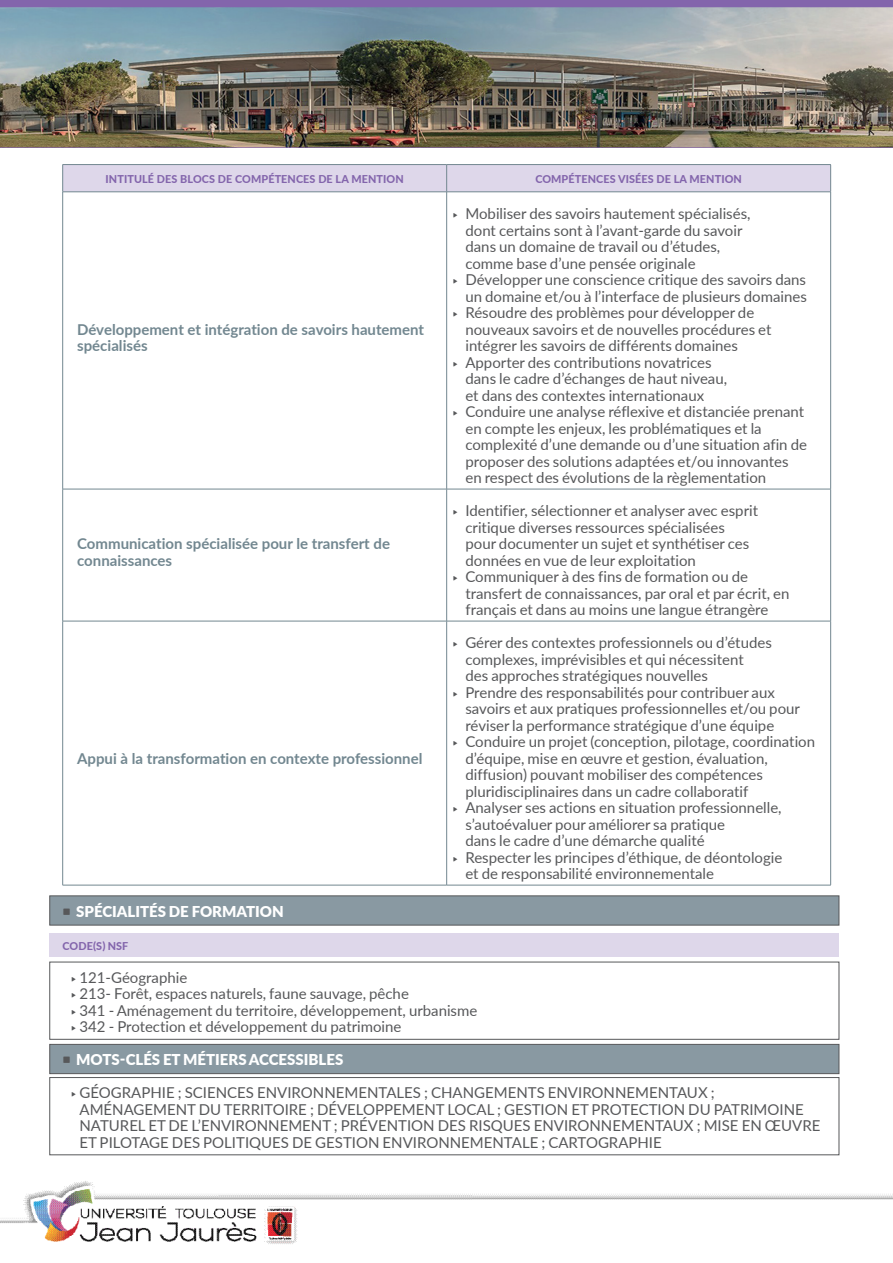
<style>
.page{position:relative;width:893px;height:1263px;background:#fff}
.page>*{position:absolute;margin:0;border:0;box-sizing:border-box;transform-origin:0 0}
.t1{font:15px/16.5px "Lato";color:#57585a}
.Bloc_de_competence{font:700 15px/16.5px "Lato";color:#728790}
.t2{font:900 15px "Lato";color:#fff}
.Titre_de_colonne_M{font:800 10.8px "Lato";letter-spacing:.01em;color:#8365ac}
.Sous-rubrique_M{font:800 10.8px "Lato";letter-spacing:.01em;color:#8365ac}
.s1{font-family:"Entypo"}
.s2{font-family:"Entypo";font-weight:400;font-size:21px;color:#57585a}
</style>
<div class="page">
<img style="left:0;top:1146px;width:893px;height:98px">
<div style="left:50px;top:896px;width:789px;height:29px;background:#8999a2;border:1px solid #57585a"></div>
<div style="left:50px;top:933px;width:789px;height:24px;background:#ded7ea"></div>
<div style="left:50px;top:1044px;width:789px;height:30px;background:#8999a2;border:1px solid #57585a"></div>
<div style="left:50px;top:1077px;width:789px;height:78px;border:1px solid #57585a"></div>
<hr style="left:63px;top:489px;width:384px;height:1px;background:#728790">
<hr style="left:63px;top:621px;width:384px;height:1px;background:#728790">
<hr style="left:447px;top:621px;width:384px;height:1px;background:#728790">
<hr style="left:447px;top:489px;width:384px;height:1px;background:#728790">
<hr style="left:830px;top:192px;width:1px;height:297px;background:#728790">
<hr style="left:830px;top:489px;width:1px;height:132px;background:#728790">
<hr style="left:830px;top:621px;width:1px;height:264px;background:#728790">
<hr style="left:447px;top:885px;width:384px;height:1px;background:#728790">
<hr style="left:63px;top:164px;width:384px;height:1px;background:#728790">
<hr style="left:447px;top:164px;width:384px;height:1px;background:#728790">
<div style="left:62px;top:165px;width:769px;height:27px;background:#ded7ea"></div>
<hr style="left:63px;top:192px;width:384px;height:1px;background:#728790">
<hr style="left:447px;top:192px;width:384px;height:1px;background:#728790">
<hr style="left:62px;top:192px;width:1px;height:297px;background:#728790">
<hr style="left:446px;top:192px;width:1px;height:297px;background:#728790">
<hr style="left:62px;top:489px;width:1px;height:132px;background:#728790">
<hr style="left:446px;top:489px;width:1px;height:132px;background:#728790">
<hr style="left:62px;top:621px;width:1px;height:264px;background:#728790">
<hr style="left:446px;top:621px;width:1px;height:264px;background:#728790">
<hr style="left:63px;top:885px;width:384px;height:1px;background:#728790">
<div style="left:0;top:0;width:893px;height:147px;background:#8365ac"></div>
<img style="left:0;top:7px;width:893px;height:140px">
<p class="Titre_de_colonne_M" style="left:106px;top:171px;width:300px">INTITULÉ DES BLOCS DE COMPÉTENCES DE LA MENTION</p>
<p class="Titre_de_colonne_M" style="left:535px;top:171px;width:208px">COMPÉTENCES VISÉES DE LA MENTION</p>
<p class="Bloc_de_competence" style="left:77px;top:320px;width:348px">Développement et intégration de savoirs hautement spécialisés</p>
<p class="Bloc_de_competence" style="left:77px;top:535px;width:314px">Communication spécialisée pour le transfert de connaissances</p>
<p class="Bloc_de_competence" style="left:77px;top:749px;width:347px">Appui à la transformation en contexte professionnel</p>
<p class="t1" style="left:465px;top:205px;width:287px;text-indent:-13px"><span class="s1">{</span> Mobiliser des savoirs hautement spécialisés, dont certains sont à l’avant-garde du savoir dans un domaine de travail ou d’études, comme base d’une pensée originale</p>
<p class="t1" style="left:453px;top:271px;width:356px;text-align:right"><span class="s1">{</span> Développer une conscience critique des savoirs dans un domaine et/ou à l’interface de plusieurs domaines</p>
<p class="t1" style="left:465px;top:304px;width:308px;text-indent:-13px"><span class="s1">{</span> Résoudre des problèmes pour développer de nouveaux savoirs et de nouvelles procédures et intégrer les savoirs de différents domaines</p>
<p class="t1" style="left:465px;top:353px;width:263px;text-indent:-13px"><span class="s1">{</span> Apporter des contributions novatrices dans le cadre d’échanges de haut niveau, et dans des contextes internationaux</p>
<p class="t1" style="left:465px;top:403px;width:343px;text-indent:-13px"><span class="s1">{</span> Conduire une analyse réflexive et distanciée prenant en compte les enjeux, les problématiques et la complexité d’une demande ou d’une situation afin de proposer des solutions adaptées et/ou innovantes en respect des évolutions de la règlementation</p>
<p class="t1" style="left:465px;top:502px;width:294px;text-indent:-13px"><span class="s1">{</span> Identifier, sélectionner et analyser avec esprit critique diverses ressources spécialisées pour documenter un sujet et synthétiser ces données en vue de leur exploitation</p>
<p class="t1" style="left:465px;top:568px;width:326px;text-indent:-13px"><span class="s1">{</span> Communiquer à des fins de formation ou de transfert de connaissances, par oral et par écrit, en français et dans au moins une langue étrangère</p>
<p class="t1" style="left:465px;top:634px;width:308px;text-indent:-13px"><span class="s1">{</span> Gérer des contextes professionnels ou d’études complexes, imprévisibles et qui nécessitent<br>des approches stratégiques nouvelles</p>
<p class="t1" style="left:465px;top:683px;width:336px;text-indent:-13px"><span class="s1">{</span> Prendre des responsabilités pour contribuer aux savoirs et aux pratiques professionnelles et/ou pour réviser la performance stratégique d’une équipe</p>
<p class="t1" style="left:465px;top:733px;width:351px;text-indent:-13px"><span class="s1">{</span> Conduire un projet (conception, pilotage, coordination d’équipe, mise en œuvre et gestion, évaluation, diffusion) pouvant mobiliser des compétences pluridisciplinaires dans un cadre collaboratif</p>
<p class="t1" style="left:465px;top:799px;width:318px;text-indent:-13px"><span class="s1">{</span> Analyser ses actions en situation professionnelle, s’autoévaluer pour améliorer sa pratique<br>dans le cadre d’une démarche qualité</p>
<p class="t1" style="left:465px;top:848px;width:318px;text-indent:-13px"><span class="s1">{</span> Respecter les principes d’éthique, de déontologie et de responsabilité environnementale</p>
<p class="t2" style="left:63px;top:900px;width:223px"><span class="s2">~</span> SPÉCIALITÉS DE FORMATION</p>
<p class="Sous-rubrique_M" style="left:63px;top:938px;width:67px">CODE(S) NSF</p>
<p class="t1" style="left:71px;top:968px;width:118px"><span class="s1">{</span> 121-Géographie</p>
<p class="t1" style="left:71px;top:985px;width:339px"><span class="s1">{</span> 213- Forêt, espaces naturels, faune sauvage, pêche</p>
<p class="t1" style="left:71px;top:1001px;width:408px"><span class="s1">{</span> 341 - Aménagement du territoire, développement, urbanisme</p>
<p class="t1" style="left:71px;top:1018px;width:332px"><span class="s1">{</span> 342 - Protection et développement du patrimoine</p>
<p class="t2" style="left:63px;top:1048px;width:282px"><span class="s2">~</span> MOTS-CLÉS ET MÉTIERS ACCESSIBLES</p>
<p class="t1" style="left:80px;top:1084px;width:742px;text-indent:-9px"><span class="s1">{</span> GÉOGRAPHIE ; SCIENCES ENVIRONNEMENTALES ; CHANGEMENTS ENVIRONNEMENTAUX ; AMÉNAGEMENT DU TERRITOIRE ; DÉVELOPPEMENT LOCAL ; GESTION ET PROTECTION DU PATRIMOINE NATUREL ET DE L’ENVIRONNEMENT ; PRÉVENTION DES RISQUES ENVIRONNEMENTAUX ; MISE EN ŒUVRE ET PILOTAGE DES POLITIQUES DE GESTION ENVIRONNEMENTALE ; CARTOGRAPHIE</p>
</div>
